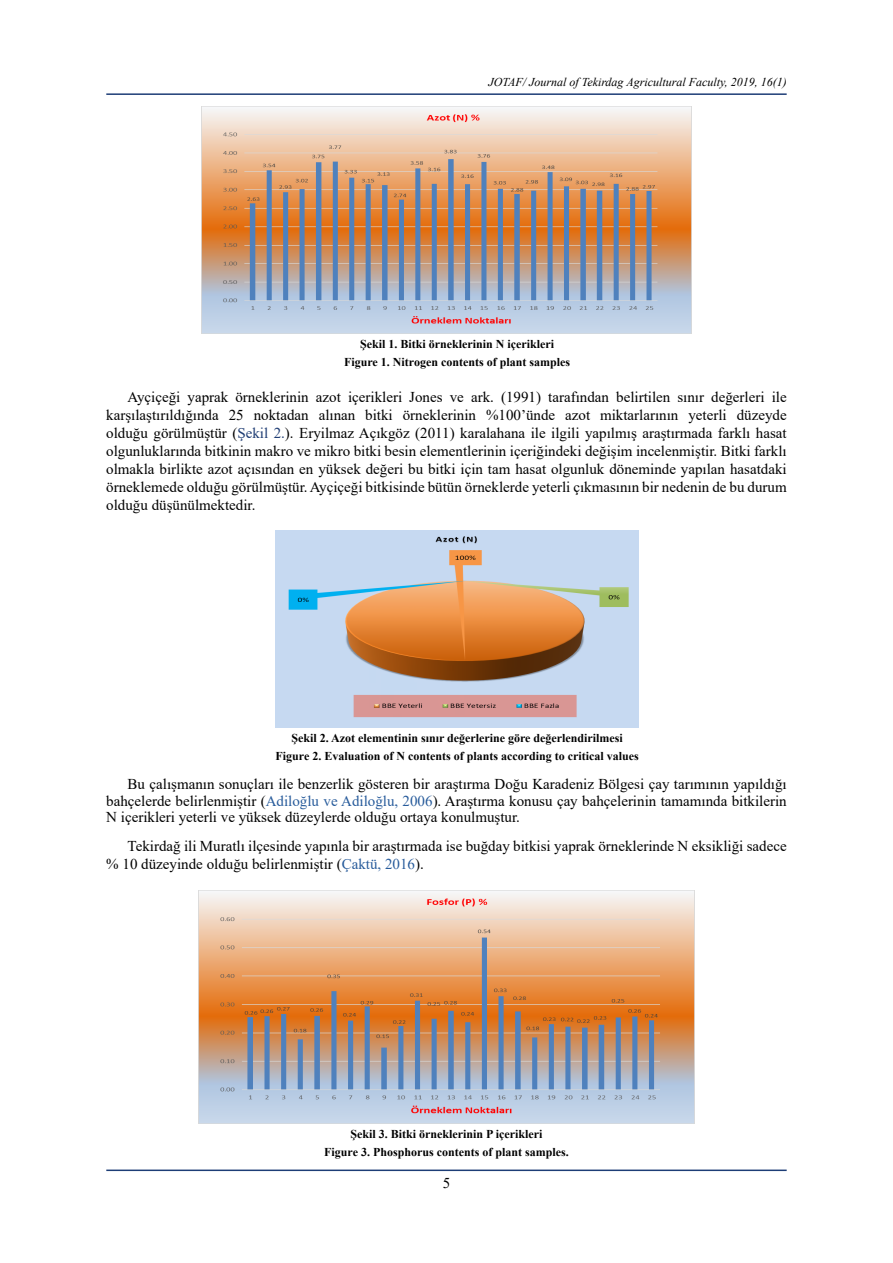
<style>
.page{position:relative;width:893px;height:1263px;background:#fff}
.page>*{position:absolute;margin:0;border:0;box-sizing:border-box;transform-origin:0 0}
.t1{font:15px/18px "Times New Roman";color:#000;text-align:justify}
.t2{font:700 12px/18px "Times New Roman";color:#000;text-align:center}
.t3{font:italic 12px "Times New Roman";color:#000}
.s1{color:#1f3d74}
.s2{color:#275b9b}
</style>
<div class="page">
<img style="left:202px;top:106px;width:489px;height:227px">
<img style="left:276px;top:530px;width:363px;height:197px">
<img style="left:199px;top:890px;width:495px;height:233px">
<hr style="left:106px;top:93px;width:681px;height:2px;background:#1d3d76">
<hr style="left:106px;top:1169px;width:681px;height:2px;background:#1d3d76">
<p class="t3" style="left:488px;top:74px;width:300px">JOTAF/ Journal of Tekirdag Agricultural Faculty, 2019, 16(1)</p>
<p class="t2" style="left:344px;top:334px;width:227px">Şekil 1. Bitki örneklerinin N içerikleri<br>Figure 1. Nitrogen contents of plant samples</p>
<p class="t1" style="left:106px;top:387px;width:682px;text-indent:21px">Ayçiçeği yaprak örneklerinin azot içerikleri Jones ve ark. (1991) tarafından belirtilen sınır değerleri ile karşılaştırıldığında 25 noktadan alınan bitki örneklerinin %100’ünde azot miktarlarının yeterli düzeyde olduğu görülmüştür (<span class="s1">Şekil 2.</span>). Eryilmaz Açıkgöz (2011) karalahana ile ilgili yapılmış araştırmada farklı hasat olgunluklarında bitkinin makro ve mikro bitki besin elementlerinin içeriğindeki değişim incelenmiştir. Bitki farklı olmakla birlikte azot açısından en yüksek değeri bu bitki için tam hasat olgunluk döneminde yapılan hasatdaki örneklemede olduğu görülmüştür. Ayçiçeği bitkisinde bütün örneklerde yeterli çıkmasının bir nedenin de bu durum olduğu düşünülmektedir.</p>
<p class="t2" style="left:276px;top:728px;width:365px">Şekil 2. Azot elementinin sınır değerlerine göre değerlendirilmesi<br>Figure 2. Evaluation of N contents of plants according to critical values</p>
<p class="t1" style="left:106px;top:775px;width:682px;line-height:16.5px;text-indent:21px">Bu çalışmanın sonuçları ile benzerlik gösteren bir araştırma Doğu Karadeniz Bölgesi çay tarımının yapıldığı bahçelerde belirlenmiştir (<span class="s2">Adiloğlu ve Adiloğlu, 2006</span>). Araştırma konusu çay bahçelerinin tamamında bitkilerin N içerikleri yeterli ve yüksek düzeylerde olduğu ortaya konulmuştur.</p>
<p class="t1" style="left:106px;top:837px;width:682px;text-indent:21px">Tekirdağ ili Muratlı ilçesinde yapınla bir araştırmada ise buğday bitkisi yaprak örneklerinde N eksikliği sadece % 10 düzeyinde olduğu belirlenmiştir (<span class="s2">Çaktü, 2016</span>).</p>
<p class="t2" style="left:324px;top:1124px;width:246px">Şekil 3. Bitki örneklerinin P içerikleri<br>Figure 3. Phosphorus contents of plant samples.</p>
<p class="t1" style="left:443px;top:1174px;width:9px">5</p>
</div>
